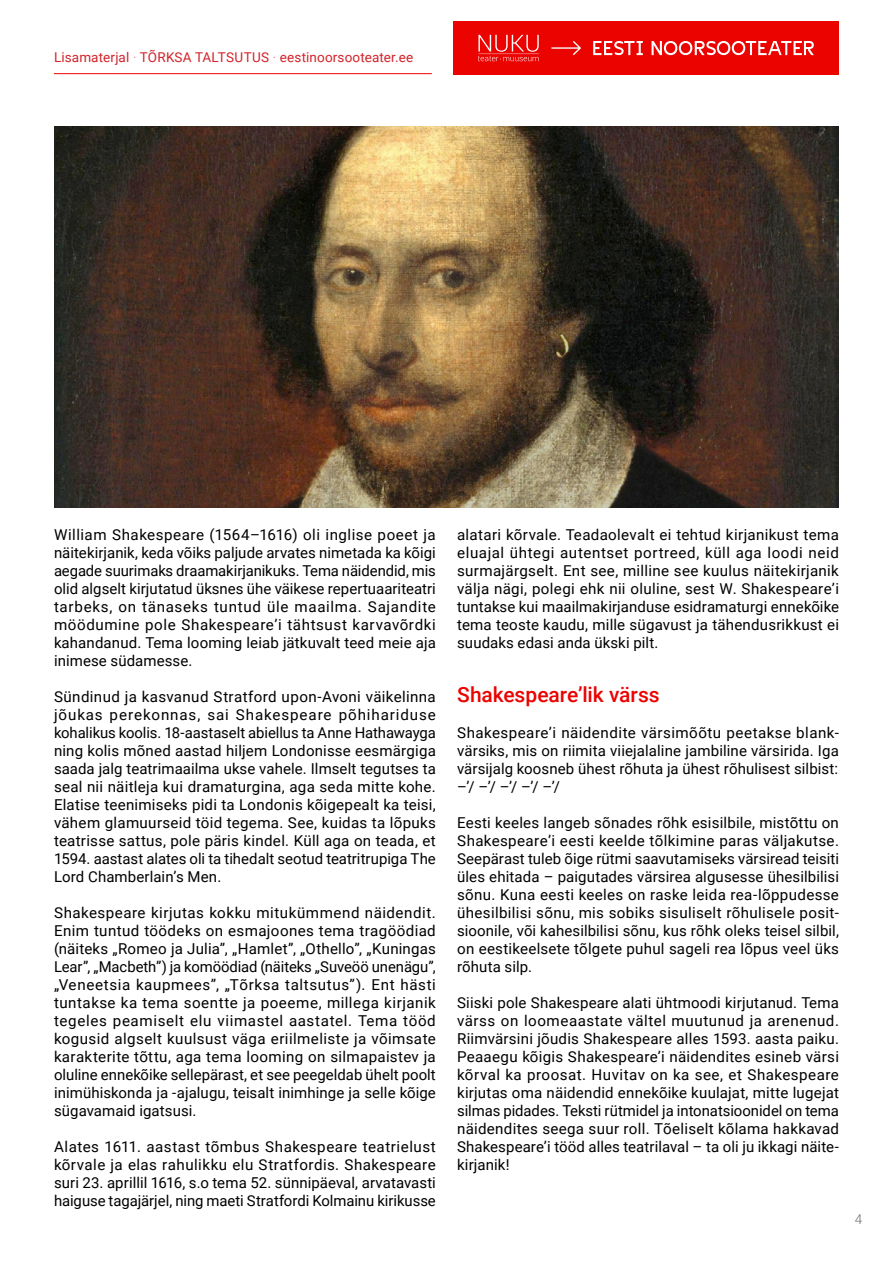
<style>
.page{position:relative;width:893px;height:1263px;background:#fff}
.page>*{position:absolute;margin:0;border:0;box-sizing:border-box;transform-origin:0 0}
.t1{font:500 21px "Roboto";color:#eb0300}
.t2{font:15px/18px "Roboto";letter-spacing:.005em;color:#000;text-align:justify}
.t3{font:13.5px "Roboto";letter-spacing:.01em;color:#d2232a}
.t4{font:300 13.5px "Roboto";color:#6d6e71}
.s1{font-family:"Amatic SC";font-weight:700}
</style>
<div class="page">
<hr style="left:54px;top:73px;width:378px;height:1px;background:#eb0300">
<div style="left:453px;top:21px;width:386px;height:54px;background:#eb0300"></div>
<svg style="left:478px;top:35px;width:336px;height:26px"></svg>
<img style="left:54px;top:126px;width:785px;height:381px">
<p class="t3" style="left:54px;top:48px;width:361px">Lisamaterjal <span class="s1">·</span> TÕRKSA TALTSUTUS <span class="s1">·</span> eestinoorsooteater.ee</p>
<p class="t2" style="left:54px;top:525px;width:383px">William Shakespeare (1564–1616) oli inglise poeet ja näitekirjanik, keda võiks paljude arvates nimetada ka kõigi aegade suurimaks draamakirjanikuks. Tema näidendid, mis olid algselt kirjutatud üksnes ühe väikese repertuaariteatri tarbeks, on tänaseks tuntud üle maailma. Sajandite möödumine pole Shakespeare’i tähtsust karvavõrdki kahandanud. Tema looming leiab jätkuvalt teed meie aja inimese südamesse.</p>
<p class="t2" style="left:54px;top:687px;width:383px">Sündinud ja kasvanud Stratford upon-Avoni väikelinna jõukas perekonnas, sai Shakespeare põhihariduse kohalikus koolis. 18-aastaselt abiellus ta Anne Hathawayga ning kolis mõned aastad hiljem Londonisse eesmärgiga saada jalg teatrimaailma ukse vahele. Ilmselt tegutses ta seal nii näitleja kui dramaturgina, aga seda mitte kohe.<br>Elatise teenimiseks pidi ta Londonis kõigepealt ka teisi, vähem glamuurseid töid tegema. See, kuidas ta lõpuks teatrisse sattus, pole päris kindel. Küll aga on teada, et 1594. aastast alates oli ta tihedalt seotud teatritrupiga The Lord Chamberlain’s Men.</p>
<p class="t2" style="left:54px;top:903px;width:383px">Shakespeare kirjutas kokku mitukümmend näidendit.<br>Enim tuntud töödeks on esmajoones tema tragöödiad (näiteks „Romeo ja Julia”, „Hamlet”, „Othello”, „Kuningas Lear”, „Macbeth”) ja komöödiad (näiteks „Suveöö unenägu”, „Veneetsia kaupmees”, „Tõrksa taltsutus”). Ent hästi tuntakse ka tema soentte ja poeeme, millega kirjanik tegeles peamiselt elu viimastel aastatel. Tema tööd kogusid algselt kuulsust väga eriilmeliste ja võimsate karakterite tõttu, aga tema looming on silmapaistev ja oluline ennekõike sellepärast, et see peegeldab ühelt poolt inimühiskonda ja -ajalugu, teisalt inimhinge ja selle kõige sügavamaid igatsusi.</p>
<p class="t2" style="left:54px;top:1137px;width:383px">Alates 1611. aastast tõmbus Shakespeare teatrielust kõrvale ja elas rahulikku elu Stratfordis. Shakespeare suri 23. aprillil 1616, s.o tema 52. sünnipäeval, arvatavasti haiguse tagajärjel, ning maeti Stratfordi Kolmainu kirikusse</p>
<p class="t2" style="left:457px;top:525px;width:383px">alatari kõrvale. Teadaolevalt ei tehtud kirjanikust tema eluajal ühtegi autentset portreed, küll aga loodi neid surmajärgselt. Ent see, milline see kuulus näitekirjanik välja nägi, polegi ehk nii oluline, sest W. Shakespeare’i tuntakse kui maailmakirjanduse esidramaturgi ennekõike tema teoste kaudu, mille sügavust ja tähendusrikkust ei suudaks edasi anda ükski pilt.</p>
<h1 class="t1" style="left:457px;top:680px;width:204px">Shakespeare’lik värss</h1>
<p class="t2" style="left:457px;top:723px;width:383px">Shakespeare’i näidendite värsimõõtu peetakse blank&shy;värsiks, mis on riimita viiejalaline jambiline värsirida. Iga värsijalg koosneb ühest rõhuta ja ühest rõhulisest silbist: –’/ –’/ –’/ –’/ –’/</p>
<p class="t2" style="left:457px;top:813px;width:383px">Eesti keeles langeb sõnades rõhk esisilbile, mistõttu on Shakespeare’i eesti keelde tõlkimine paras väljakutse.<br>Seepärast tuleb õige rütmi saavutamiseks värsiread teisiti üles ehitada – paigutades värsirea algusesse ühesilbilisi sõnu. Kuna eesti keeles on raske leida rea-lõppudesse ühesilbilisi sõnu, mis sobiks sisuliselt rõhulisele posit&shy;sioonile, või kahesilbilisi sõnu, kus rõhk oleks teisel silbil, on eestikeelsete tõlgete puhul sageli rea lõpus veel üks rõhuta silp.</p>
<p class="t2" style="left:457px;top:993px;width:383px">Siiski pole Shakespeare alati ühtmoodi kirjutanud. Tema värss on loomeaastate vältel muutunud ja arenenud.<br>Riimvärsini jõudis Shakespeare alles 1593. aasta paiku.<br>Peaaegu kõigis Shakespeare’i näidendites esineb värsi kõrval ka proosat. Huvitav on ka see, et Shakespeare kirjutas oma näidendid ennekõike kuulajat, mitte lugejat silmas pidades. Teksti rütmidel ja intonatsioonidel on tema näidendites seega suur roll. Tõeliselt kõlama hakkavad Shakespeare’i tööd alles teatrilaval – ta oli ju ikkagi näite&shy;kirjanik!</p>
<p class="t4" style="left:855px;top:1210px;width:9px">4</p>
</div>
